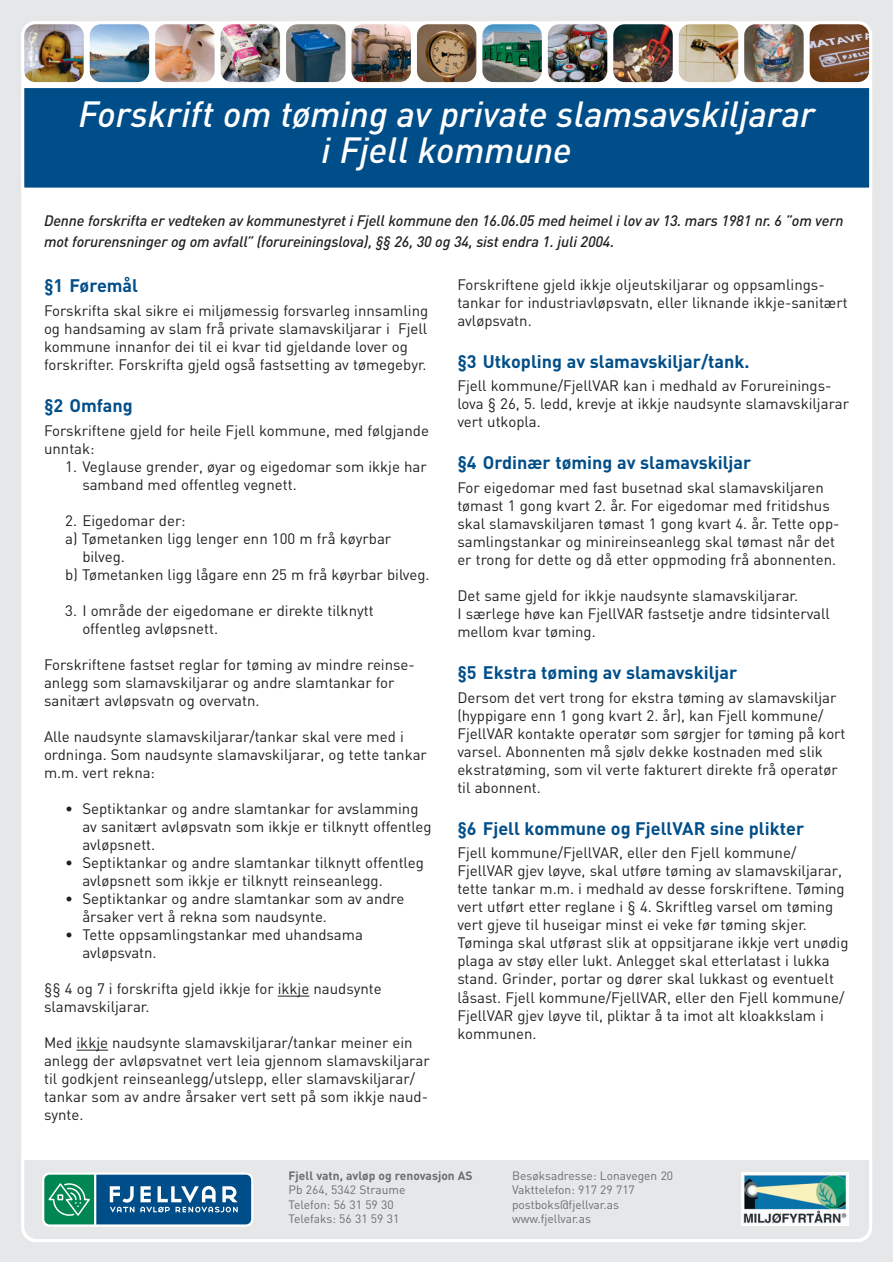
<style>
.page{position:relative;width:893px;height:1262px;background:#fff}
.page>*{position:absolute;margin:0;border:0;box-sizing:border-box;transform-origin:0 0}
.t1{font:italic 500 36px/36px "DIN";color:#fff;text-align:center}
.t2{font:700 18px "DIN";color:#004e89}
.t3{font:15px/18px "DIN";color:#231f20}
.t4{font:italic 500 15px/21px "DIN";letter-spacing:-.01em;color:#231f20}
.t5{font:12px/14.4px "DIN";color:#6c6d70}
.t6{font:700 12px "DIN";color:#6c6d70}
</style>
<div class="page">
<div style="left:0;top:0;width:892px;height:1262px;background:#e6e7e9"></div>
<div style="left:21px;top:191px;width:851px;height:983px;background:#fff"></div>
<div style="left:23px;top:87px;width:847px;height:102px;background:#004e89"></div>
<div style="left:21px;top:85px;width:851px;height:106px;border:3px solid #fff"></div>
<img style="left:21px;top:21px;width:851px;height:64px">
<svg style="left:23px;top:1158px;width:847px;height:16px"></svg>
<div style="left:42px;top:1172px;width:211px;height:54px;background:#fff;border-radius:7px"></div>
<svg style="left:21px;top:1174px;width:851px;height:68px"></svg>
<img style="left:742px;top:1172px;width:106px;height:53px">
<hr style="left:278px;top:995px;width:31px;height:1px;background:#231f20">
<hr style="left:76px;top:1049px;width:32px;height:1px;background:#231f20">
<h1 class="t1" style="left:78px;top:100px;width:738px">Forskrift om tøming av private slamsavskiljarar i Fjell kommune</h1>
<p class="t4" style="left:44px;top:211px;width:801px">Denne forskrifta er vedteken av kommunestyret i Fjell kommune den 16.06.05 med heimel i lov av 13. mars 1981 nr. 6 ”om vern mot forurensninger og om avfall” (forureiningslova), §§ 26, 30 og 34, sist endra 1. juli 2004.</p>
<p class="t2" style="left:44px;top:279px;width:96px">§1 Føremål</p>
<p class="t3" style="left:44px;top:303px;width:386px">Forskrifta skal sikre ei miljømessig forsvarleg innsamling og handsaming av slam frå private slamavskiljarar i Fjell kommune innanfor dei til ei kvar tid gjeldande lover og forskrifter. Forskrifta gjeld også fastsetting av tømegebyr.</p>
<p class="t2" style="left:44px;top:399px;width:90px">§2 Omfang</p>
<p class="t3" style="left:44px;top:423px;width:386px">Forskriftene gjeld for heile Fjell kommune, med følgjande unntak:</p>
<p class="t3" style="left:82px;top:459px;width:346px;text-indent:-17px">1. Veglause grender, øyar og eigedomar som ikkje har samband med offentleg vegnett.</p>
<p class="t3" style="left:65px;top:513px;width:122px">2. Eigedomar der:</p>
<p class="t3" style="left:65px;top:531px;width:327px">a) Tømetanken ligg lenger enn 100 m frå køyrbar</p>
<p class="t3" style="left:82px;top:549px;width:44px">bilveg.</p>
<p class="t3" style="left:65px;top:567px;width:366px">b) Tømetanken ligg lågare enn 25 m frå køyrbar bilveg.</p>
<p class="t3" style="left:82px;top:603px;width:293px;text-indent:-17px">3. I område der eigedomane er direkte tilknytt offentleg avløpsnett.</p>
<p class="t3" style="left:44px;top:657px;width:372px">Forskriftene fastset reglar for tøming av mindre reinse&shy;anlegg som slamavskiljarar og andre slamtankar for sanitært avløpsvatn og overvatn.</p>
<p class="t3" style="left:44px;top:729px;width:384px">Alle naudsynte slamavskiljarar/tankar skal vere med i ordninga. Som naudsynte slamavskiljarar, og tette tankar m.m. vert rekna:</p>
<p class="t3" style="left:82px;top:801px;width:351px;text-indent:-17px">• Septiktankar og andre slamtankar for avslamming av sanitært avløpsvatn som ikkje er tilknytt offentleg avløpsnett.</p>
<p class="t3" style="left:82px;top:855px;width:343px;text-indent:-17px">• Septiktankar og andre slamtankar tilknytt offentleg avløpsnett som ikkje er tilknytt reinseanlegg.</p>
<p class="t3" style="left:82px;top:891px;width:323px;text-indent:-17px">• Septiktankar og andre slamtankar som av andre årsaker vert å rekna som naudsynte.</p>
<p class="t3" style="left:82px;top:927px;width:282px;text-indent:-17px">• Tette oppsamlingstankar med uhandsama avløpsvatn.</p>
<p class="t3" style="left:44px;top:981px;width:339px">§§ 4 og 7 i forskrifta gjeld ikkje for ikkje naudsynte slamavskiljarar.</p>
<p class="t3" style="left:44px;top:1035px;width:387px">Med ikkje naudsynte slamavskiljarar/tankar meiner ein anlegg der avløpsvatnet vert leia gjennom slamavskiljarar til godkjent reinseanlegg/utslepp, eller slamavskiljarar/ tankar som av andre årsaker vert sett på som ikkje naud&shy;synte.</p>
<p class="t3" style="left:457px;top:277px;width:392px">Forskriftene gjeld ikkje oljeutskiljarar og oppsamlings&shy;tankar for industriavløpsvatn, eller liknande ikkje-sanitært avløpsvatn.</p>
<p class="t2" style="left:457px;top:355px;width:294px">§3 Utkopling av slamavskiljar/tank.</p>
<p class="t3" style="left:457px;top:379px;width:393px">Fjell kommune/FjellVAR kan i medhald av Forureinings&shy;lova § 26, 5. ledd, krevje at ikkje naudsynte slamavskiljarar vert utkopla.</p>
<p class="t2" style="left:457px;top:456px;width:295px">§4 Ordinær tøming av slamavskiljar</p>
<p class="t3" style="left:457px;top:480px;width:384px">For eigedomar med fast busetnad skal slamavskiljaren tømast 1 gong kvart 2. år. For eigedomar med fritidshus skal slamavskiljaren tømast 1 gong kvart 4. år. Tette opp&shy;samlingstankar og minireinseanlegg skal tømast når det er trong for dette og då etter oppmoding frå abonnenten.</p>
<p class="t3" style="left:457px;top:588px;width:374px">Det same gjeld for ikkje naudsynte slamavskiljarar.<br>I særlege høve kan FjellVAR fastsetje andre tidsintervall mellom kvar tøming.</p>
<p class="t2" style="left:457px;top:666px;width:281px">§5 Ekstra tøming av slamavskiljar</p>
<p class="t3" style="left:457px;top:690px;width:390px">Dersom det vert trong for ekstra tøming av slamavskiljar (hyppigare enn 1 gong kvart 2. år), kan Fjell kommune/ FjellVAR kontakte operatør som sørgjer for tøming på kort varsel. Abonnenten må sjølv dekke kostnaden med slik ekstratøming, som vil verte fakturert direkte frå operatør til abonnent.</p>
<p class="t2" style="left:457px;top:822px;width:348px">§6 Fjell kommune og FjellVAR sine plikter</p>
<p class="t3" style="left:457px;top:846px;width:392px">Fjell kommune/FjellVAR, eller den Fjell kommune/ FjellVAR gjev løyve, skal utføre tøming av slamavskiljarar, tette tankar m.m. i medhald av desse forskriftene. Tøming vert utført etter reglane i § 4. Skriftleg varsel om tøming vert gjeve til huseigar minst ei veke før tøming skjer.<br>Tøminga skal utførast slik at oppsitjarane ikkje vert unødig plaga av støy eller lukt. Anlegget skal etterlatast i lukka stand. Grinder, portar og dører skal lukkast og eventuelt låsast. Fjell kommune/FjellVAR, eller den Fjell kommune/ FjellVAR gjev løyve til, pliktar å ta imot alt kloakkslam i kommunen.</p>
<p class="t6" style="left:288px;top:1171px;width:185px">Fjell vatn, avløp og renovasjon AS</p>
<p class="t5" style="left:288px;top:1184px;width:118px">Pb 264, 5342 Straume<br>Telefon: 56 31 59 30<br>Telefaks: 56 31 59 31</p>
<p class="t5" style="left:512px;top:1170px;width:163px">Besøksadresse: Lonavegen 20<br>Vakttelefon: 917 29 717 postboks@fjellvar.as www.fjellvar.as</p>
</div>
